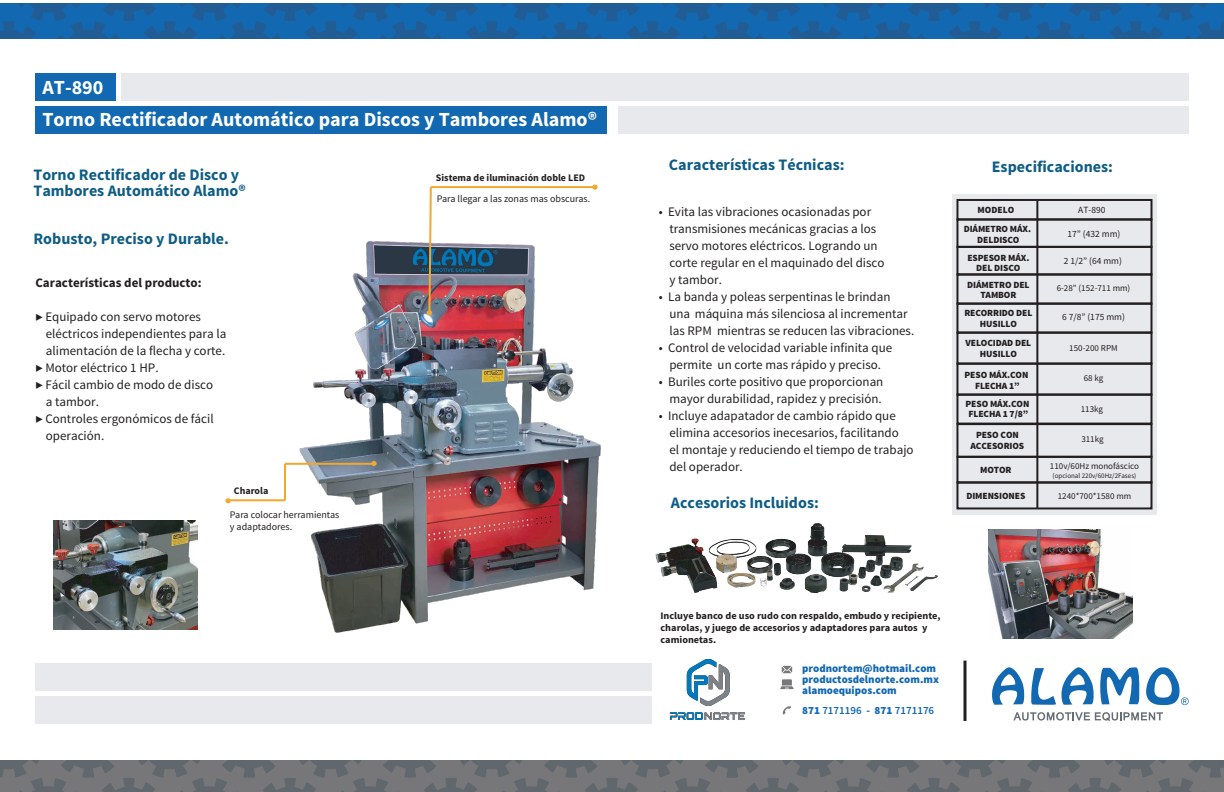
<style>
.page{position:relative;width:1224px;height:792px;background:#fff}
.page>*{position:absolute;margin:0;border:0;box-sizing:border-box;transform-origin:0 0}
.t1{font:700 20px/32.5px "Source Sans Pro";color:#fff}
.t2{font:700 16px/16px "Source Sans Pro";color:#0f5d85}
.t3{font:13px/17px "Source Sans Pro";color:#231f20}
.t4{font:700 13px "Source Sans Pro";color:#231f20}
.t5{font:900 11px/11px "Source Sans Pro";color:#1369b1}
.t6{font:600 11px "Source Sans Pro";color:#1369b1}
.t7{font:700 10px/12px "Source Sans Pro";color:#231f20}
.t8{font:10px/12px "Source Sans Pro";color:#231f20}
.t9{font:900 9.5px/10.4px "Source Sans Pro";letter-spacing:-.01em;color:#231f20;text-align:center}
.t10{font:9.5px "Source Sans Pro";color:#231f20}
.t11{font:9px "Source Sans Pro";color:#231f20}
.t12{font:7px "Source Sans Pro";color:#231f20}
.s1{font-weight:900}
.s2{font-weight:700}
</style>
<div class="page">
<img style="left:157px;top:241px;width:576px;height:392px">
<svg style="left:0;top:760px;width:1224px;height:32px;background:#6f7175"></svg>
<svg style="left:0;top:3px;width:1224px;height:36px;background:#1864a6"></svg>
<svg style="left:1100px;top:667px;width:39px;height:37px"></svg>
<svg style="left:992px;top:667px;width:32px;height:38px"></svg>
<svg style="left:1031px;top:667px;width:63px;height:38px"></svg>
<svg style="left:1013px;top:712px;width:150px;height:9px"></svg>
<svg style="left:1146px;top:667px;width:43px;height:38px"></svg>
<div style="left:121px;top:73px;width:1068px;height:28px;background:#e8e9ed"></div>
<div style="left:618px;top:106px;width:571px;height:28px;background:#e8e9ed"></div>
<div style="left:35px;top:663px;width:617px;height:28px;background:#e8e9ed"></div>
<div style="left:35px;top:696px;width:617px;height:27px;background:#e8e9ed"></div>
<div style="left:35px;top:73px;width:81px;height:28px;background:#1369b1"></div>
<div style="left:35px;top:106px;width:572px;height:28px;background:#1369b1"></div>
<div style="left:952px;top:195px;width:205px;height:320px;background:#e8e9ed"></div>
<hr style="left:1036px;top:201px;width:2px;height:307px;background:#231f20">
<div style="left:956px;top:199px;width:196px;height:21px;border:2px solid #231f20"></div>
<div style="left:956px;top:218px;width:196px;height:30px;border:2px solid #231f20"></div>
<div style="left:956px;top:246px;width:196px;height:29px;border:2px solid #231f20"></div>
<div style="left:956px;top:273px;width:196px;height:32px;border:2px solid #231f20"></div>
<div style="left:956px;top:363px;width:196px;height:33px;border:2px solid #231f20"></div>
<div style="left:956px;top:332px;width:196px;height:33px;border:2px solid #231f20"></div>
<div style="left:956px;top:423px;width:196px;height:35px;border:2px solid #231f20"></div>
<div style="left:956px;top:456px;width:196px;height:27px;border:2px solid #231f20"></div>
<div style="left:956px;top:481px;width:196px;height:28px;border:2px solid #231f20"></div>
<img style="left:53px;top:521px;width:144px;height:109px">
<img style="left:988px;top:530px;width:144px;height:109px">
<img style="left:807px;top:525px;width:96px;height:67px">
<hr style="left:285px;top:463px;width:90px;height:2px;background:#f3a72b">
<hr style="left:431px;top:186px;width:163px;height:2px;background:#f3a72b">
<svg style="left:592px;top:185px;width:6px;height:5px"></svg>
<svg style="left:225px;top:498px;width:6px;height:5px"></svg>
<svg style="left:371px;top:461px;width:6px;height:5px"></svg>
<svg style="left:427px;top:186px;width:6px;height:129px"></svg>
<hr style="left:284px;top:464px;width:2px;height:36px;background:#f3a72b">
<hr style="left:228px;top:499px;width:57px;height:2px;background:#f3a72b">
<svg style="left:783px;top:706px;width:8px;height:9px"></svg>
<svg style="left:782px;top:666px;width:10px;height:7px"></svg>
<svg style="left:780px;top:679px;width:14px;height:10px"></svg>
<hr style="left:964px;top:661px;width:2px;height:60px;background:#231f20">
<img style="left:669px;top:659px;width:76px;height:61px">
<h1 class="t1" style="left:42px;top:72px;width:556px">AT-890<br>Torno Rectificador Automático para Discos y Tambores Alamo®</h1>
<p class="t2" style="left:33px;top:168px;width:214px">Torno Rectificador de Disco y<br>Tambores Automático Alamo®</p>
<p class="t2" style="left:33px;top:232px;width:197px">Robusto, Preciso y Durable.</p>
<p class="t4" style="left:35px;top:274px;width:168px">Características del producto:</p>
<p class="t3" style="left:35px;top:308px;width:167px">▶ Equipado con servo motores</p>
<p class="t3" style="left:46px;top:325px;width:182px">eléctricos independientes para la</p>
<p class="t3" style="left:46px;top:342px;width:181px">alimentación de la flecha y corte.</p>
<p class="t3" style="left:35px;top:359px;width:125px">▶ Motor eléctrico 1 HP.</p>
<p class="t3" style="left:35px;top:376px;width:179px">▶ Fácil cambio de modo de disco</p>
<p class="t3" style="left:46px;top:393px;width:55px">a tambor.</p>
<p class="t3" style="left:35px;top:410px;width:180px">▶ Controles ergonómicos de fácil</p>
<p class="t3" style="left:46px;top:427px;width:60px">operación.</p>
<p class="t7" style="left:234px;top:485px;width:36px">Charola</p>
<p class="t8" style="left:230px;top:509px;width:111px">Para colocar herramientas y adaptadores.</p>
<p class="t7" style="left:436px;top:172px;width:151px">Sistema de iluminación doble LED</p>
<p class="t8" style="left:437px;top:193px;width:155px">Para llegar a las zonas mas obscuras.</p>
<p class="t2" style="left:669px;top:157px;width:177px">Características Técnicas:</p>
<p class="t3" style="left:669px;top:203px;width:217px;text-indent:-11px">• Evita las vibraciones ocasionadas por transmisiones mecánicas gracias a los servo motores eléctricos. Logrando un corte regular en el maquinado del disco y tambor.</p>
<p class="t3" style="left:669px;top:288px;width:246px;text-indent:-11px">• La banda y poleas serpentinas le brindan una máquina más silenciosa al incrementar las RPM mientras se reducen las vibraciones.</p>
<p class="t3" style="left:659px;top:339px;width:235px;text-align:center">• Control de velocidad variable infinita que permite un corte mas rápido y preciso.</p>
<p class="t3" style="left:659px;top:373px;width:226px;text-align:right">• Buriles corte positivo que proporcionan mayor durabilidad, rapidez y precisión.</p>
<p class="t3" style="left:669px;top:407px;width:246px;text-indent:-11px">• Incluye adapatador de cambio rápido que elimina accesorios inecesarios, facilitando<br>el montaje y reduciendo el tiempo de trabajo del operador.</p>
<p class="t2" style="left:671px;top:496px;width:149px">Accesorios Incluidos:</p>
<p class="t2" style="left:992px;top:159px;width:123px">Especificaciones:</p>
<p class="t9" style="left:964px;top:201px;width:69px;line-height:19.1px">MODELO<br>DIÁMETRO MÁX.</p>
<p class="t9" style="left:967px;top:231px;width:64px;line-height:18.1px">DELDISCO<br>ESPESOR MÁX.</p>
<p class="t9" style="left:976px;top:263px;width:46px">DEL DISCO</p>
<p class="t9" style="left:967px;top:280px;width:64px">DIÁMETRO DEL<br>TAMBOR</p>
<p class="t9" style="left:964px;top:309px;width:70px">RECORRIDO DEL<br>HUSILLO</p>
<p class="t9" style="left:966px;top:339px;width:67px">VELOCIDAD DEL<br>HUSILLO</p>
<p class="t9" style="left:965px;top:370px;width:65px">PESO MÁX.CON<br>FLECHA 1”</p>
<p class="t9" style="left:965px;top:399px;width:65px">PESO MÁX.CON<br>FLECHA 1 7/8”</p>
<p class="t9" style="left:971px;top:430px;width:55px">PESO CON<br>ACCESORIOS</p>
<p class="t9" style="left:980px;top:465px;width:33px">MOTOR</p>
<p class="t9" style="left:966px;top:491px;width:60px">DIMENSIONES</p>
<p class="t10" style="left:1078px;top:204px;width:29px">AT-890</p>
<p class="t10" style="left:1068px;top:228px;width:54px">17” (432 mm)</p>
<p class="t10" style="left:1064px;top:255px;width:60px">2 1/2” (64 mm)</p>
<p class="t11" style="left:1057px;top:283px;width:75px">6-28” (152-711 mm)</p>
<p class="t10" style="left:1062px;top:311px;width:64px">6 7/8” (175 mm)</p>
<p class="t11" style="left:1069px;top:342px;width:50px">150-200 RPM</p>
<p class="t11" style="left:1084px;top:373px;width:21px">68 kg</p>
<p class="t11" style="left:1081px;top:403px;width:24px">113kg</p>
<p class="t11" style="left:1081px;top:434px;width:24px">311kg</p>
<p class="t11" style="left:1050px;top:461px;width:91px">110v/60Hz monofáscico</p>
<p class="t12" style="left:1053px;top:471px;width:85px">(opcional 220v/60Hz/2Fases)</p>
<p class="t11" style="left:1058px;top:490px;width:75px">1240*700*1580 mm</p>
<p class="t7" style="left:660px;top:610px;width:282px">Incluye banco de uso rudo con respaldo, embudo y recipiente, charolas, y juego de accesorios y adaptadores para autos y camionetas.</p>
<p class="t5" style="left:802px;top:664px;width:138px">prodnortem@hotmail.com productosdelnorte.com.mx alamoequipos.com</p>
<p class="t6" style="left:802px;top:704px;width:134px"><span class="s1">871</span> 7171196 <span class="s2">-</span> <span class="s1">871</span> 7171176</p>
</div>
